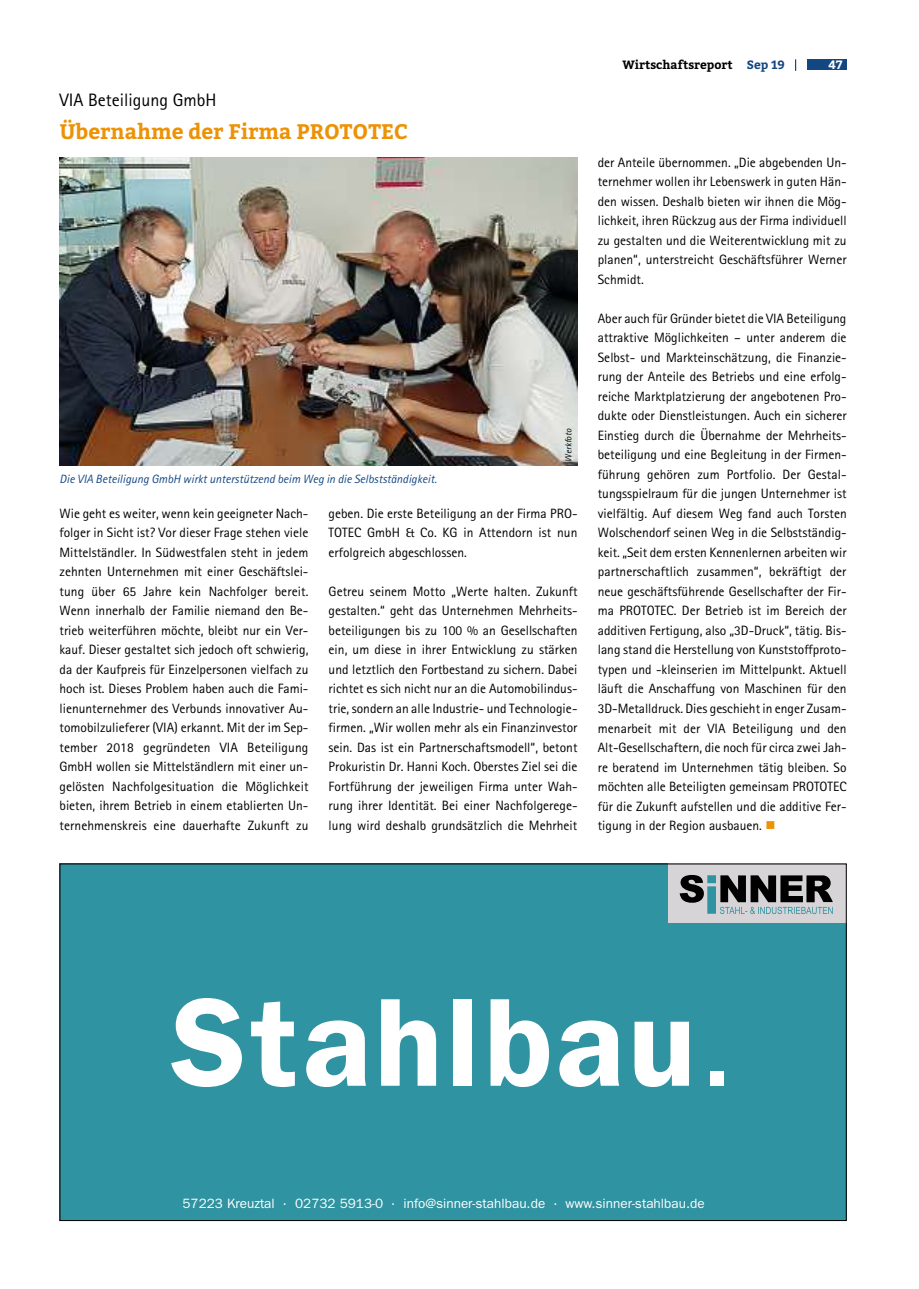
<style>
.page{position:relative;width:919px;height:1289px;background:#fff}
.page>*{position:absolute;margin:0;border:0;box-sizing:border-box;transform-origin:0 0}
.t1{font:600 126px "Franklin Gothic";letter-spacing:.03em;color:#fff}
.t2{font:700 21px "Bitter";color:#ed9205}
.t3{font:18px "Agfa Rotis Sans Serif";color:#000}
.t4{font:13.5px/19.5px "Agfa Rotis Sans Serif";color:#000;text-align:justify}
.t5{font:13.5px "Franklin Gothic";color:#fff}
.t6{font:italic 12px "Agfa Rotis Sans Serif";color:#134782}
.t7{font:700 12px "Bitter";color:#000}
.t8{font:700 12px "Bitter";color:#fff}
.t9{font:italic 9px "Agfa Rotis Sans Serif";color:#000}
.s1{color:#134782}
.s2{font-weight:400}
</style>
<div class="page">
<div style="left:807px;top:60px;width:39px;height:10px;background:#134782"></div>
<div style="left:60px;top:863px;width:786px;height:357px;background:#3093a1"></div>
<div style="left:668px;top:863px;width:178px;height:60px;background:#d6d4d6"></div>
<svg style="left:679px;top:875px;width:153px;height:39px"></svg>
<img style="left:60px;top:157px;width:517px;height:309px">
<h3 class="t3" style="left:60px;top:89px;width:158px">VIA Beteiligung GmbH</h3>
<h2 class="t2" style="left:60px;top:119px;width:350px">Übernahme der Firma PROTOTEC</h2>
<p class="t6" style="left:60px;top:475px;width:379px">Die VIA Beteiligung GmbH wirkt unterstützend beim Weg in die Selbstständigkeit.</p>
<p class="t9" style="left:565px;top:461px;width:34px;rotate:-90deg">Werkfoto</p>
<p class="t4" style="left:60px;top:503px;width:250px">Wie geht es weiter, wenn kein geeigneter Nach&shy;folger in Sicht ist? Vor dieser Frage stehen viele Mittelständler. In Südwestfalen steht in jedem zehnten Unternehmen mit einer Geschäftslei&shy;tung über 65 Jahre kein Nachfolger bereit.<br>Wenn innerhalb der Familie niemand den Be&shy;trieb weiterführen möchte, bleibt nur ein Ver&shy;kauf. Dieser gestaltet sich jedoch oft schwierig, da der Kaufpreis für Einzelpersonen vielfach zu hoch ist. Dieses Problem haben auch die Fami&shy;lienunternehmer des Verbunds innovativer Au&shy;tomobilzulieferer (VIA) erkannt. Mit der im Sep&shy;tember 2018 gegründeten VIA Beteiligung GmbH wollen sie Mittelständlern mit einer un&shy;gelösten Nachfolgesituation die Möglichkeit bieten, ihrem Betrieb in einem etablierten Un&shy;ternehmenskreis eine dauerhafte Zukunft zu</p>
<p class="t4" style="left:328px;top:503px;width:250px">geben. Die erste Beteiligung an der Firma PRO-TOTEC GmbH &amp; Co. KG in Attendorn ist nun erfolgreich abgeschlossen.</p>
<p class="t4" style="left:328px;top:581px;width:250px">Getreu seinem Motto „Werte halten. Zukunft gestalten.“ geht das Unternehmen Mehrheits&shy;beteiligungen bis zu 100 % an Gesellschaften ein, um diese in ihrer Entwicklung zu stärken und letztlich den Fortbestand zu sichern. Dabei richtet es sich nicht nur an die Automobilindus&shy;trie, sondern an alle Industrie- und Technologie&shy;firmen. „Wir wollen mehr als ein Finanzinvestor sein. Das ist ein Partnerschaftsmodell“, betont Prokuristin Dr. Hanni Koch. Oberstes Ziel sei die Fortführung der jeweiligen Firma unter Wah&shy;rung ihrer Identität. Bei einer Nachfolgerege&shy;lung wird deshalb grundsätzlich die Mehrheit</p>
<p class="t7" style="left:622px;top:58px;width:164px">Wirtschaftsreport <span class="s1">Sep 19</span></p>
<p class="t8" style="left:828px;top:58px;width:15px">47</p>
<p class="t4" style="left:597px;top:152px;width:250px">der Anteile übernommen. „Die abgebenden Un&shy;ternehmer wollen ihr Lebenswerk in guten Hän&shy;den wissen. Deshalb bieten wir ihnen die Mög&shy;lichkeit, ihren Rückzug aus der Firma individuell zu gestalten und die Weiterentwicklung mit zu planen“, unterstreicht Geschäftsführer Werner Schmidt.</p>
<p class="t4" style="left:597px;top:308px;width:250px">Aber auch für Gründer bietet die VIA Beteiligung attraktive Möglichkeiten – unter anderem die Selbst- und Markteinschätzung, die Finanzie&shy;rung der Anteile des Betriebs und eine erfolg&shy;reiche Marktplatzierung der angebotenen Pro&shy;dukte oder Dienstleistungen. Auch ein sicherer Einstieg durch die Übernahme der Mehrheits&shy;beteiligung und eine Begleitung in der Firmen&shy;führung gehören zum Portfolio. Der Gestal&shy;tungsspielraum für die jungen Unternehmer ist vielfältig. Auf diesem Weg fand auch Torsten Wolschendorf seinen Weg in die Selbstständig&shy;keit. „Seit dem ersten Kennenlernen arbeiten wir partnerschaftlich zusammen“, bekräftigt der neue geschäftsführende Gesellschafter der Fir&shy;ma PROTOTEC. Der Betrieb ist im Bereich der additiven Fertigung, also „3D-Druck“, tätig. Bis&shy;lang stand die Herstellung von Kunststoffproto&shy;typen und -kleinserien im Mittelpunkt. Aktuell läuft die Anschaffung von Maschinen für den 3D-Metalldruck. Dies geschieht in enger Zusam&shy;menarbeit mit der VIA Beteiligung und den Alt-Gesellschaftern, die noch für circa zwei Jah&shy;re beratend im Unternehmen tätig bleiben. So möchten alle Beteiligten gemeinsam PROTOTEC für die Zukunft aufstellen und die additive Fer&shy;tigung in der Region ausbauen.</p>
<h1 class="t1" style="left:171px;top:968px;width:566px">Stahlbau<span class="s2">.</span></h1>
<p class="t5" style="left:182px;top:1195px;width:523px">57223 Kreuztal · 02732 5913-0 · info@sinner-stahlbau.de · www.sinner-stahlbau.de</p>
</div>
